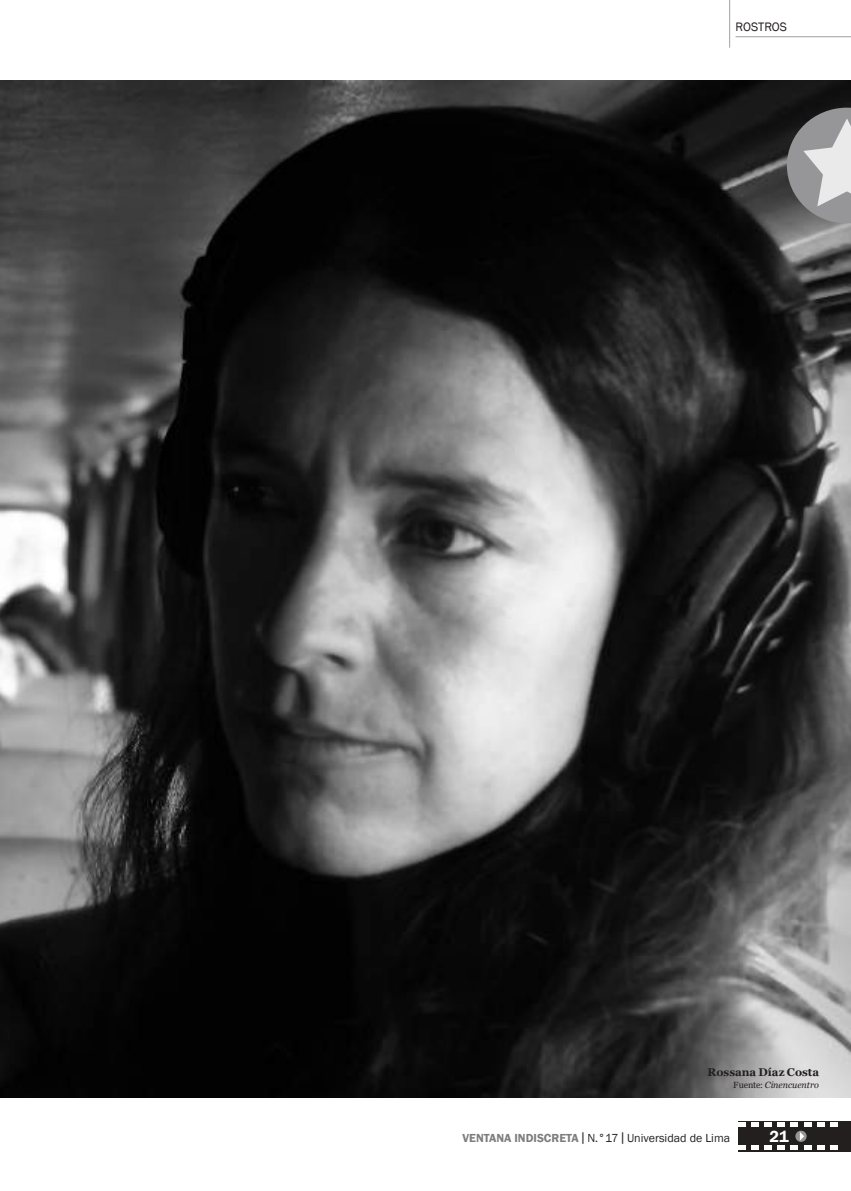
<style>
.page{position:relative;width:851px;height:1191px;background:#fff}
.page>*{position:absolute;margin:0;border:0;box-sizing:border-box;transform-origin:0 0}
.t1{font:600 16.5px "Franklin Gothic";color:#fff}
.t2{font:12.6px "Franklin Gothic";letter-spacing:-.005em;color:#241f1f}
.t3{font:12px "Franklin Gothic";color:#241f1f}
.t4{font:700 11.25px "Georgia";letter-spacing:-.005em;color:#241f1f}
.t5{font:italic 9px "Georgia";letter-spacing:-.005em;color:#241f1f}
.s1{font-style:normal}
.s2{font-weight:600;color:#7d7c7e}
.s3{font-size:9.6px}
</style>
<div class="page">
<hr style="left:735px;top:36px;width:115px;height:1px;background:#aaaaac">
<hr style="left:729px;top:0;width:1px;height:48px;background:#aaaaac">
<div style="left:738px;top:1120px;width:112px;height:31px;background:#241f1f"></div>
<svg style="left:738px;top:1122px;width:7px;height:5px"></svg>
<svg style="left:751px;top:1122px;width:7px;height:5px"></svg>
<svg style="left:764px;top:1122px;width:7px;height:5px"></svg>
<svg style="left:777px;top:1122px;width:7px;height:5px"></svg>
<svg style="left:817px;top:1122px;width:7px;height:5px"></svg>
<svg style="left:830px;top:1122px;width:7px;height:5px"></svg>
<svg style="left:738px;top:1145px;width:7px;height:5px"></svg>
<svg style="left:751px;top:1145px;width:7px;height:5px"></svg>
<svg style="left:764px;top:1145px;width:7px;height:5px"></svg>
<svg style="left:777px;top:1145px;width:7px;height:5px"></svg>
<svg style="left:790px;top:1122px;width:21px;height:28px"></svg>
<svg style="left:817px;top:1145px;width:7px;height:5px"></svg>
<svg style="left:830px;top:1145px;width:7px;height:5px"></svg>
<img style="left:0;top:81px;width:850px;height:1016px">
<svg style="left:786px;top:108px;width:64px;height:115px;background:#989899"></svg>
<p class="t2" style="left:735px;top:19px;width:53px">ROSTROS</p>
<p class="t4" style="left:707px;top:1065px;width:113px">Rossana Díaz Costa</p>
<p class="t5" style="left:733px;top:1079px;width:87px"><span class="s1">Fuente:</span> Cinencuentro</p>
<p class="t3" style="left:462px;top:1130px;width:269px"><span class="s2">VENTANA INDISCRETA</span><span class="s3">│</span>N.°17<span class="s3">│</span>Universidad de Lima</p>
<h1 class="t1" style="left:769px;top:1126px;width:21px">21</h1>
</div>
